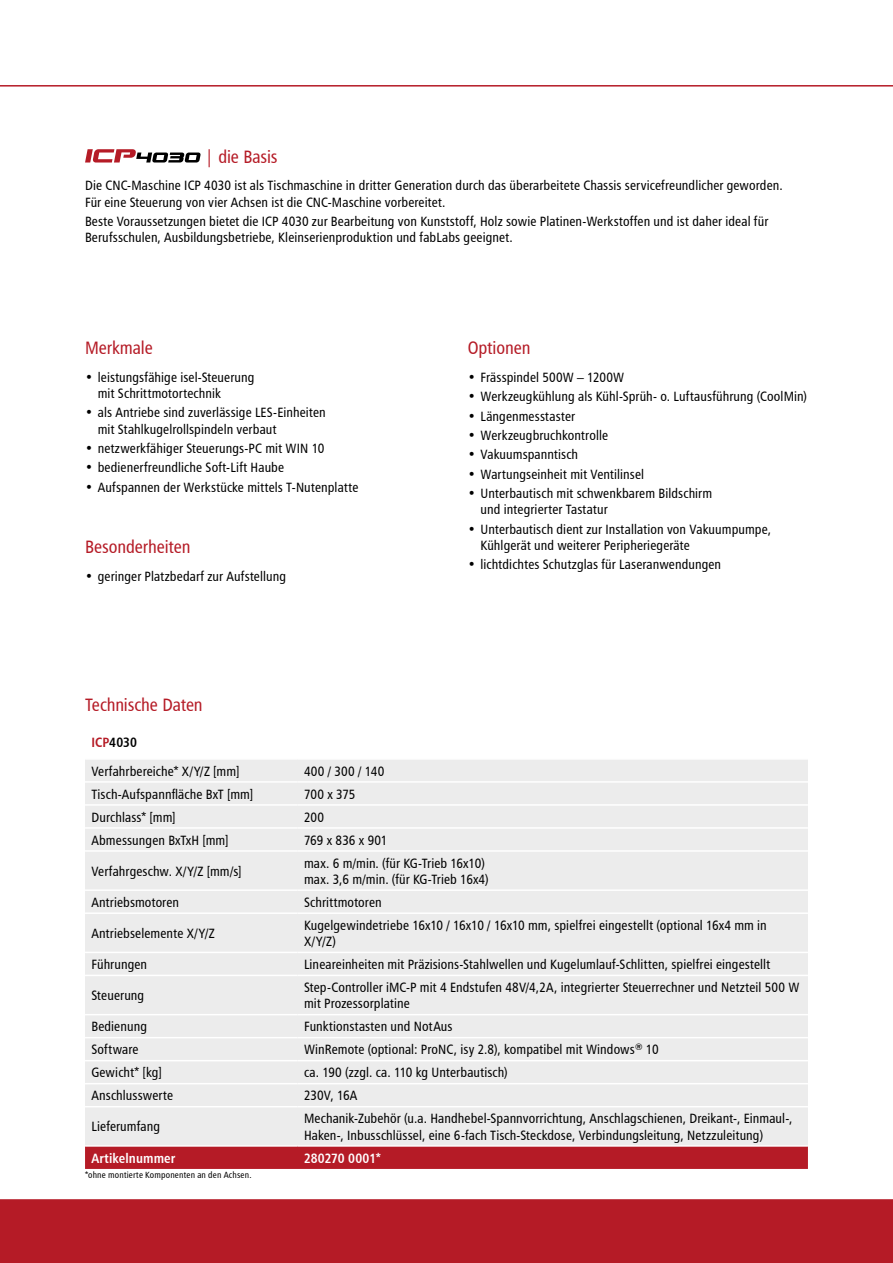
<style>
.page{position:relative;width:893px;height:1263px;background:#fff}
.page>*{position:absolute;margin:0;border:0;box-sizing:border-box;transform-origin:0 0}
.t1{font:18px "Humanist 777 BT Roman Condensed B";letter-spacing:-.005em;color:#b51b26}
.t2{font:13.5px/16.2px "Humanist 777 BT Roman Condensed B";letter-spacing:.01em;color:#000}
.t3{font:13.5px "Humanist 777 BT Bold Condensed B";letter-spacing:.01em;color:#fff}
.t4{font:13.5px "Humanist 777 BT Bold Condensed B";letter-spacing:.005em;color:#000}
.t5{font:9px "Humanist 777 BT Roman Condensed B";letter-spacing:.02em;color:#000}
.s1{color:#b51b26}
</style>
<div class="page">
<div style="left:85px;top:760px;width:723px;height:21px;background:#ececec"></div>
<div style="left:85px;top:783px;width:723px;height:362px;background:#ececec"></div>
<div style="left:85px;top:1147px;width:723px;height:22px;background:#b51b26"></div>
<hr style="left:85px;top:804px;width:213px;height:2px;background:#fff">
<hr style="left:298px;top:804px;width:510px;height:2px;background:#fff">
<hr style="left:85px;top:827px;width:213px;height:2px;background:#fff">
<hr style="left:298px;top:827px;width:510px;height:2px;background:#fff">
<hr style="left:85px;top:850px;width:213px;height:2px;background:#fff">
<hr style="left:298px;top:850px;width:510px;height:2px;background:#fff">
<hr style="left:85px;top:889px;width:213px;height:2px;background:#fff">
<hr style="left:298px;top:889px;width:510px;height:2px;background:#fff">
<hr style="left:85px;top:912px;width:213px;height:2px;background:#fff">
<hr style="left:298px;top:912px;width:510px;height:2px;background:#fff">
<hr style="left:85px;top:952px;width:213px;height:1px;background:#fff">
<hr style="left:298px;top:952px;width:510px;height:1px;background:#fff">
<hr style="left:85px;top:975px;width:213px;height:1px;background:#fff">
<hr style="left:298px;top:975px;width:510px;height:1px;background:#fff">
<hr style="left:85px;top:1014px;width:213px;height:1px;background:#fff">
<hr style="left:298px;top:1014px;width:510px;height:1px;background:#fff">
<hr style="left:85px;top:1037px;width:213px;height:1px;background:#fff">
<hr style="left:298px;top:1037px;width:510px;height:1px;background:#fff">
<hr style="left:85px;top:1060px;width:213px;height:1px;background:#fff">
<hr style="left:298px;top:1060px;width:510px;height:1px;background:#fff">
<hr style="left:85px;top:1083px;width:213px;height:1px;background:#fff">
<hr style="left:298px;top:1083px;width:510px;height:1px;background:#fff">
<hr style="left:85px;top:1106px;width:213px;height:1px;background:#fff">
<hr style="left:298px;top:1106px;width:510px;height:1px;background:#fff">
<svg style="left:85px;top:149px;width:116px;height:13px"></svg>
<div style="left:0;top:1199px;width:893px;height:64px;background:#b51b26"></div>
<hr style="left:0;top:85px;width:893px;height:2px;background:#b51b26">
<h1 class="t1" style="left:205px;top:145px;width:74px">| die Basis</h1>
<p class="t2" style="left:85px;top:177px;width:699px">Die CNC-Maschine ICP 4030 ist als Tischmaschine in dritter Generation durch das überarbeitete Chassis servicefreundlicher geworden.<br>Für eine Steuerung von vier Achsen ist die CNC-Maschine vorbereitet.</p>
<p class="t2" style="left:85px;top:213px;width:685px">Beste Voraussetzungen bietet die ICP 4030 zur Bearbeitung von Kunststoff, Holz sowie Platinen-Werkstoffen und ist daher ideal für<br>Berufsschulen, Ausbildungsbetriebe, Kleinserienproduktion und fabLabs geeignet.</p>
<h1 class="t1" style="left:85px;top:336px;width:69px">Merkmale</h1>
<p class="t2" style="left:98px;top:369px;width:158px;text-indent:-13px">• leistungsfähige isel-Steuerung mit Schrittmotortechnik</p>
<p class="t2" style="left:98px;top:404px;width:229px;text-indent:-13px">• als Antriebe sind zuverlässige LES-Einheiten mit Stahlkugelrollspindeln verbaut</p>
<p class="t2" style="left:85px;top:440px;width:241px">• netzwerkfähiger Steuerungs-PC mit WIN 10</p>
<p class="t2" style="left:85px;top:459px;width:201px">• bedienerfreundliche Soft-Lift Haube</p>
<p class="t2" style="left:85px;top:479px;width:275px">• Aufspannen der Werkstücke mittels T-Nutenplatte</p>
<h1 class="t1" style="left:85px;top:536px;width:107px">Besonderheiten</h1>
<p class="t2" style="left:85px;top:568px;width:203px">• geringer Platzbedarf zur Aufstellung</p>
<h1 class="t1" style="left:468px;top:336px;width:64px">Optionen</h1>
<p class="t2" style="left:468px;top:369px;width:158px">• Frässpindel 500W – 1200W</p>
<p class="t2" style="left:468px;top:388px;width:341px">• Werkzeugkühlung als Kühl-Sprüh- o. Luftausführung (CoolMin)</p>
<p class="t2" style="left:468px;top:407px;width:109px">• Längenmesstaster</p>
<p class="t2" style="left:468px;top:427px;width:142px">• Werkzeugbruchkontrolle</p>
<p class="t2" style="left:468px;top:446px;width:112px">• Vakuumspanntisch</p>
<p class="t2" style="left:468px;top:466px;width:178px">• Wartungseinheit mit Ventilinsel</p>
<p class="t2" style="left:480px;top:485px;width:233px;text-indent:-13px">• Unterbautisch mit schwenkbarem Bildschirm und integrierter Tastatur</p>
<p class="t2" style="left:480px;top:521px;width:292px;text-indent:-13px">• Unterbautisch dient zur Installation von Vakuumpumpe,<br>Kühlgerät und weiterer Peripheriegeräte</p>
<p class="t2" style="left:468px;top:556px;width:255px">• lichtdichtes Schutzglas für Laseranwendungen</p>
<h1 class="t1" style="left:85px;top:693px;width:119px">Technische Daten</h1>
<p class="t4" style="left:91px;top:734px;width:47px"><span class="s1">ICP</span>4030</p>
<p class="t2" style="left:91px;top:762px;width:150px">Verfahrbereiche* X/Y/Z [mm]</p>
<p class="t2" style="left:304px;top:762px;width:82px">400 / 300 / 140</p>
<p class="t2" style="left:91px;top:785px;width:163px">Tisch-Aufspannfläche BxT [mm]</p>
<p class="t2" style="left:304px;top:785px;width:53px">700 x 375</p>
<p class="t2" style="left:91px;top:808px;width:86px">Durchlass* [mm]</p>
<p class="t2" style="left:304px;top:808px;width:22px">200</p>
<p class="t2" style="left:91px;top:831px;width:139px">Abmessungen BxTxH [mm]</p>
<p class="t2" style="left:304px;top:831px;width:85px">769 x 836 x 901</p>
<p class="t2" style="left:91px;top:863px;width:152px">Verfahrgeschw. X/Y/Z [mm/s]</p>
<p class="t2" style="left:304px;top:854px;width:186px">max. 6 m/min. (für KG-Trieb 16x10) max. 3,6 m/min. (für KG-Trieb 16x4)</p>
<p class="t2" style="left:91px;top:894px;width:89px">Antriebsmotoren</p>
<p class="t2" style="left:304px;top:894px;width:79px">Schrittmotoren</p>
<p class="t2" style="left:91px;top:925px;width:125px">Antriebselemente X/Y/Z</p>
<p class="t2" style="left:304px;top:917px;width:464px">Kugelgewindetriebe 16x10 / 16x10 / 16x10 mm, spielfrei eingestellt (optional 16x4 mm in<br>X/Y/Z)</p>
<p class="t2" style="left:91px;top:956px;width:57px">Führungen</p>
<p class="t2" style="left:304px;top:956px;width:468px">Lineareinheiten mit Präzisions-Stahlwellen und Kugelumlauf-Schlitten, spielfrei eingestellt</p>
<p class="t2" style="left:91px;top:987px;width:54px">Steuerung</p>
<p class="t2" style="left:304px;top:979px;width:497px">Step-Controller iMC-P mit 4 Endstufen 48V/4,2A, integrierter Steuerrechner und Netzteil 500 W mit Prozessorplatine</p>
<p class="t2" style="left:91px;top:1018px;width:57px">Bedienung</p>
<p class="t2" style="left:304px;top:1018px;width:150px">Funktionstasten und NotAus</p>
<p class="t2" style="left:91px;top:1041px;width:49px">Software</p>
<p class="t2" style="left:304px;top:1041px;width:356px">WinRemote (optional: ProNC, isy 2.8), kompatibel mit Windows<sup>®</sup> 10</p>
<p class="t2" style="left:91px;top:1064px;width:72px">Gewicht* [kg]</p>
<p class="t2" style="left:304px;top:1064px;width:205px">ca. 190 (zzgl. ca. 110 kg Unterbautisch)</p>
<p class="t2" style="left:91px;top:1087px;width:83px">Anschlusswerte</p>
<p class="t2" style="left:304px;top:1087px;width:55px">230V, 16A</p>
<p class="t2" style="left:91px;top:1118px;width:70px">Lieferumfang</p>
<p class="t2" style="left:304px;top:1110px;width:490px">Mechanik-Zubehör (u.a. Handhebel-Spannvorrichtung, Anschlagschienen, Dreikant-, Einmaul-,<br>Haken-, Inbusschlüssel, eine 6-fach Tisch-Steckdose, Verbindungsleitung, Netzzuleitung)</p>
<p class="t3" style="left:91px;top:1149px;width:85px">Artikelnummer</p>
<p class="t3" style="left:304px;top:1149px;width:78px">280270 0001*</p>
<p class="t5" style="left:85px;top:1169px;width:168px">*ohne montierte Komponenten an den Achsen.</p>
</div>
